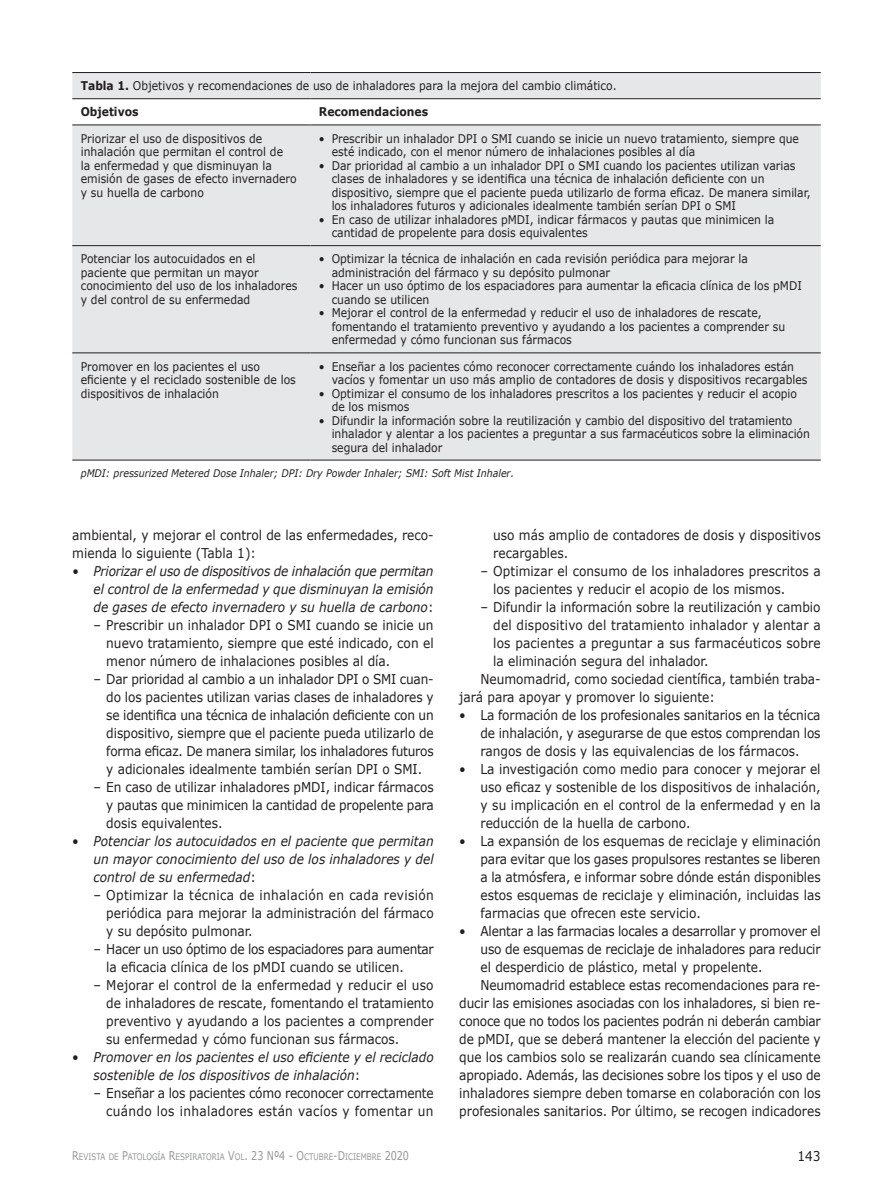
<style>
.page{position:relative;width:893px;height:1191px;background:#fff}
.page>*{position:absolute;margin:0;border:0;box-sizing:border-box;transform-origin:0 0}
.t1{font:13.5px/18px "Verdana";color:#231f20;text-align:justify;scale:.9 1}
.t2{font:italic 13.5px/18px "Verdana";color:#231f20;text-align:justify;scale:.9 1}
.t3{font:13.5px/18px "Verdana";letter-spacing:-.025em;color:#231f20;scale:.9 1}
.t4{font:13.5px "Verdana";letter-spacing:-.02em;color:#231f20;scale:.9 1}
.t5{font:12px/13.5px "Verdana";color:#231f20;scale:.9 1}
.t6{font:700 12px "Verdana";color:#231f20;scale:.9 1}
.t7{font:italic 10.5px "Verdana";color:#231f20;scale:.9 1}
.t8{font:9px "Verdana";color:#939598;scale:.8 1}
.s1{font-weight:700}
.s2{font-style:normal}
.s3{font-size:12px}
</style>
<div class="page">
<div style="left:72px;top:73px;width:749px;height:25px;background:#e6e7e9"></div>
<svg style="left:72px;top:99px;width:749px;height:361px;background:#e6e7e9"></svg>
<hr style="left:72px;top:460px;width:238px;height:1px;background:#231f20">
<hr style="left:310px;top:460px;width:511px;height:1px;background:#231f20">
<hr style="left:72px;top:125px;width:238px;height:1px;background:#231f20">
<hr style="left:310px;top:125px;width:511px;height:1px;background:#231f20">
<hr style="left:72px;top:72px;width:238px;height:1px;background:#231f20">
<hr style="left:310px;top:72px;width:511px;height:1px;background:#231f20">
<hr style="left:72px;top:98px;width:238px;height:1px;background:#231f20">
<hr style="left:310px;top:98px;width:511px;height:1px;background:#231f20">
<hr style="left:72px;top:245px;width:238px;height:1px;background:#231f20">
<hr style="left:310px;top:245px;width:511px;height:1px;background:#231f20">
<hr style="left:72px;top:352px;width:238px;height:1px;background:#231f20">
<hr style="left:310px;top:352px;width:511px;height:1px;background:#231f20">
<p class="t5" style="left:81px;top:73px;width:597px;line-height:26.2px"><span class="s1">Tabla 1.</span> Objetivos y recomendaciones de uso de inhaladores para la mejora del cambio climático.<br><span class="s1">Objetivos</span></p>
<p class="t6" style="left:319px;top:104px;width:123px">Recomendaciones</p>
<p class="t5" style="left:81px;top:132px;width:241px">Priorizar el uso de dispositivos de inhalación que permitan el control de<br>la enfermedad y que disminuyan la emisión de gases de efecto invernadero y su huella de carbono</p>
<p class="t5" style="left:332px;top:132px;width:521px;text-indent:-13px">• Prescribir un inhalador DPI o SMI cuando se inicie un nuevo tratamiento, siempre que esté indicado, con el menor número de inhalaciones posibles al día</p>
<p class="t5" style="left:332px;top:159px;width:534px;text-indent:-13px">• Dar prioridad al cambio a un inhalador DPI o SMI cuando los pacientes utilizan varias clases de inhaladores y se identifica una técnica de inhalación deficiente con un dispositivo, siempre que el paciente pueda utilizarlo de forma eficaz. De manera similar, los inhaladores futuros y adicionales idealmente también serían DPI o SMI</p>
<p class="t5" style="left:332px;top:213px;width:493px;text-indent:-13px">• En caso de utilizar inhaladores pMDI, indicar fármacos y pautas que minimicen la cantidad de propelente para dosis equivalentes</p>
<p class="t5" style="left:81px;top:252px;width:242px">Potenciar los autocuidados en el paciente que permitan un mayor conocimiento del uso de los inhaladores y del control de su enfermedad</p>
<p class="t5" style="left:332px;top:252px;width:464px;text-indent:-13px">• Optimizar la técnica de inhalación en cada revisión periódica para mejorar la administración del fármaco y su depósito pulmonar</p>
<p class="t5" style="left:332px;top:279px;width:524px;text-indent:-13px">• Hacer un uso óptimo de los espaciadores para aumentar la eficacia clínica de los pMDI cuando se utilicen</p>
<p class="t5" style="left:332px;top:306px;width:505px;text-indent:-13px">• Mejorar el control de la enfermedad y reducir el uso de inhaladores de rescate, fomentando el tratamiento preventivo y ayudando a los pacientes a comprender su enfermedad y cómo funcionan sus fármacos</p>
<p class="t5" style="left:81px;top:359px;width:240px">Promover en los pacientes el uso eficiente y el reciclado sostenible de los dispositivos de inhalación</p>
<p class="t5" style="left:332px;top:359px;width:530px;text-indent:-13px">• Enseñar a los pacientes cómo reconocer correctamente cuándo los inhaladores están vacíos y fomentar un uso más amplio de contadores de dosis y dispositivos recargables</p>
<p class="t5" style="left:332px;top:386px;width:519px;text-indent:-13px">• Optimizar el consumo de los inhaladores prescritos a los pacientes y reducir el acopio de los mismos</p>
<p class="t5" style="left:332px;top:413px;width:533px;text-indent:-13px">• Difundir la información sobre la reutilización y cambio del dispositivo del tratamiento inhalador y alentar a los pacientes a preguntar a sus farmacéuticos sobre la eliminación segura del inhalador</p>
<p class="t7" style="left:81px;top:466px;width:483px">pMDI: pressurized Metered Dose Inhaler; DPI: Dry Powder Inhaler; SMI: Soft Mist Inhaler.</p>
<p class="t1" style="left:72px;top:526px;width:403px">ambiental, y mejorar el control de las enfermedades, reco&shy;mienda lo siguiente (Tabla 1):</p>
<p class="t2" style="left:94px;top:562px;width:379px;text-indent:-21px">• Priorizar el uso de dispositivos de inhalación que permitan el control de la enfermedad y que disminuyan la emisión de gases de efecto invernadero y su huella de carbono<span class="s2">:</span></p>
<p class="t1" style="left:106px;top:616px;width:365px;text-indent:-13px">– Prescribir un inhalador DPI o SMI cuando se inicie un nuevo tratamiento, siempre que esté indicado, con el menor número de inhalaciones posibles al día.</p>
<p class="t1" style="left:106px;top:670px;width:365px;text-indent:-13px">– Dar prioridad al cambio a un inhalador DPI o SMI cuan&shy;do los pacientes utilizan varias clases de inhaladores y se identifica una técnica de inhalación deficiente con un dispositivo, siempre que el paciente pueda utilizarlo de forma eficaz. De manera similar, los inhaladores futuros y adicionales idealmente también serían DPI o SMI.</p>
<p class="t1" style="left:106px;top:778px;width:365px;text-indent:-13px">– En caso de utilizar inhaladores pMDI, indicar fármacos y pautas que minimicen la cantidad de propelente para dosis equivalentes.</p>
<p class="t2" style="left:94px;top:832px;width:379px;text-indent:-21px"><span class="s2">•</span> Potenciar los autocuidados en el paciente que permitan un mayor conocimiento del uso de los inhaladores y del control de su enfermedad<span class="s2">:</span></p>
<p class="t1" style="left:106px;top:886px;width:365px;text-indent:-13px">– Optimizar la técnica de inhalación en cada revisión periódica para mejorar la administración del fármaco y su depósito pulmonar.</p>
<p class="t3" style="left:106px;top:940px;width:365px;text-indent:-13px">– Hacer un uso óptimo de los espaciadores para aumentar la eficacia clínica de los pMDI cuando se utilicen.</p>
<p class="t1" style="left:106px;top:976px;width:365px;text-indent:-13px">– Mejorar el control de la enfermedad y reducir el uso de inhaladores de rescate, fomentando el tratamiento preventivo y ayudando a los pacientes a comprender su enfermedad y cómo funcionan sus fármacos.</p>
<p class="t2" style="left:94px;top:1048px;width:379px;text-indent:-21px"><span class="s2">•</span> Promover en los pacientes el uso eficiente y el reciclado sostenible de los dispositivos de inhalación<span class="s2">:</span></p>
<p class="t1" style="left:94px;top:1084px;width:380px;text-align:right">– Enseñar a los pacientes cómo reconocer correctamente cuándo los inhaladores están vacíos y fomentar un</p>
<p class="t1" style="left:493px;top:526px;width:365px">uso más amplio de contadores de dosis y dispositivos recargables.</p>
<p class="t1" style="left:493px;top:562px;width:365px;text-indent:-13px">– Optimizar el consumo de los inhaladores prescritos a los pacientes y reducir el acopio de los mismos.</p>
<p class="t1" style="left:480px;top:598px;width:379px">– Difundir la información sobre la reutilización y cambio</p>
<p class="t1" style="left:493px;top:616px;width:365px">del dispositivo del tratamiento inhalador y alentar a</p>
<p class="t1" style="left:493px;top:634px;width:365px">los pacientes a preguntar a sus farmacéuticos sobre</p>
<p class="t1" style="left:493px;top:652px;width:241px">la eliminación segura del inhalador.</p>
<p class="t1" style="left:480px;top:670px;width:379px">Neumomadrid, como sociedad científica, también traba-</p>
<p class="t1" style="left:459px;top:688px;width:286px">jará para apoyar y promover lo siguiente:</p>
<p class="t1" style="left:480px;top:706px;width:379px;text-indent:-21px">• La formación de los profesionales sanitarios en la técnica de inhalación, y asegurarse de que estos comprendan los rangos de dosis y las equivalencias de los fármacos.</p>
<p class="t1" style="left:480px;top:760px;width:379px;text-indent:-21px">• La investigación como medio para conocer y mejorar el uso eficaz y sostenible de los dispositivos de inhalación, y su implicación en el control de la enfermedad y en la reducción de la huella de carbono.</p>
<p class="t1" style="left:480px;top:832px;width:379px;text-indent:-21px">• La expansión de los esquemas de reciclaje y eliminación para evitar que los gases propulsores restantes se liberen a la atmósfera, e informar sobre dónde están disponibles estos esquemas de reciclaje y eliminación, incluidas las farmacias que ofrecen este servicio.</p>
<p class="t1" style="left:459px;top:922px;width:403px">• Alentar a las farmacias locales a desarrollar y promover el</p>
<p class="t1" style="left:480px;top:940px;width:379px">uso de esquemas de reciclaje de inhaladores para reducir</p>
<p class="t1" style="left:480px;top:958px;width:315px">el desperdicio de plástico, metal y propelente.</p>
<p class="t1" style="left:480px;top:976px;width:379px">Neumomadrid establece estas recomendaciones para re-</p>
<p class="t1" style="left:459px;top:994px;width:403px">ducir las emisiones asociadas con los inhaladores, si bien re-</p>
<p class="t4" style="left:459px;top:1013px;width:403px">conoce que no todos los pacientes podrán ni deberán cambiar</p>
<p class="t1" style="left:459px;top:1030px;width:403px">de pMDI, que se deberá mantener la elección del paciente y</p>
<p class="t1" style="left:459px;top:1048px;width:403px">que los cambios solo se realizarán cuando sea clínicamente</p>
<p class="t1" style="left:459px;top:1066px;width:403px">apropiado. Además, las decisiones sobre los tipos y el uso de</p>
<p class="t1" style="left:459px;top:1084px;width:403px">inhaladores siempre deben tomarse en colaboración con los</p>
<p class="t1" style="left:459px;top:1102px;width:403px">profesionales sanitarios. Por último, se recogen indicadores</p>
<p class="t8" style="left:72px;top:1151px;width:422px"><span class="s3">R</span>EVISTA DE <span class="s3">P</span>ATOLOGÍA <span class="s3">R</span>ESPIRATORIA <span class="s3">V</span>OL<span class="s3">. 23 Nº4 - O</span>CTUBRE<span class="s3">-D</span>ICIEMBRE <span class="s3">2020</span></p>
<p class="t1" style="left:797px;top:1147px;width:27px">143</p>
</div>
